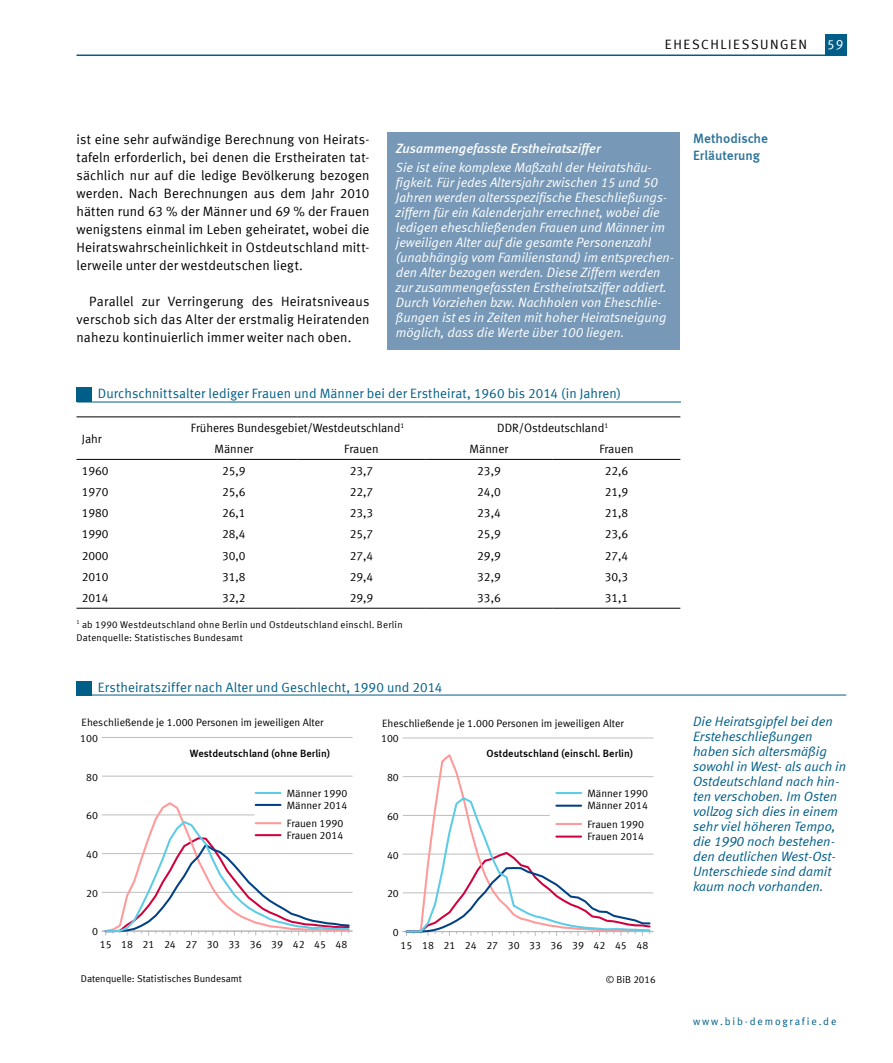
<style>
.page{position:relative;width:893px;height:1063px;background:#fff}
.page>*{position:absolute;margin:0;border:0;box-sizing:border-box;transform-origin:0 0}
._06_Methodische_Erlä{font:italic 13.5px/15px "Meta Normal LF";color:#fff}
.t1{font:13.5px/18px "Meta Normal LF";letter-spacing:.01em;color:#000;text-align:justify}
.Abb__Fließtext_recht{font:italic 13.5px/15px "Meta Normal LF";color:#005e88}
._41_Titel_Abb_Tab_re{font:13.5px "Meta Normal LF";letter-spacing:.005em;color:#005e88}
._06_Methodische_Erlä-2{font:italic 13.5px "Meta Medium LF";color:#fff}
.Headline_Erläuterung{font:13.5px "Meta Medium LF";color:#2b7299}
.t2{font:13.5px "Meta Normal LF";letter-spacing:.115em;color:#000}
.t3{font:13.5px "Meta Normal LF";color:#fff}
.t4{font:12px "Meta Normal LF";color:#000}
.t5{font:10.65px/11.9px "Meta Normal LF";letter-spacing:.005em;color:#000}
.t6{font:10.65px "Meta Medium LF";color:#000}
.t7{font:10.5px "Meta Normal LF";letter-spacing:.175em;color:#005e88}
.t8{font:9.9px "Meta Normal LF";color:#000}
._30_Quelle{font:9.75px "Meta Normal LF";letter-spacing:.025em;color:#000}
</style>
<div class="page">
<div style="left:825px;top:34px;width:21px;height:21px;background:#005e88"></div>
<hr style="left:77px;top:55px;width:769px;height:1px;background:#005e88">
<div style="left:387px;top:132px;width:293px;height:218px;background:#7799b7"></div>
<hr style="left:86px;top:695px;width:760px;height:1px;background:#005e88">
<div style="left:77px;top:681px;width:15px;height:14px;background:#005e88"></div>
<hr style="left:77px;top:417px;width:93px;height:1px;background:#000">
<hr style="left:170px;top:417px;width:128px;height:1px;background:#000">
<hr style="left:298px;top:417px;width:127px;height:1px;background:#000">
<hr style="left:425px;top:417px;width:128px;height:1px;background:#000">
<hr style="left:553px;top:417px;width:127px;height:1px;background:#000">
<hr style="left:77px;top:459px;width:93px;height:1px;background:#000">
<hr style="left:170px;top:459px;width:128px;height:1px;background:#000">
<hr style="left:298px;top:459px;width:127px;height:1px;background:#000">
<hr style="left:425px;top:459px;width:128px;height:1px;background:#000">
<hr style="left:553px;top:459px;width:127px;height:1px;background:#000">
<hr style="left:77px;top:608px;width:93px;height:1px;background:#000">
<hr style="left:170px;top:608px;width:128px;height:1px;background:#000">
<hr style="left:298px;top:608px;width:127px;height:1px;background:#000">
<hr style="left:425px;top:608px;width:128px;height:1px;background:#000">
<hr style="left:553px;top:608px;width:127px;height:1px;background:#000">
<div style="left:77px;top:388px;width:15px;height:14px;background:#005e88"></div>
<hr style="left:102px;top:892px;width:250px;height:1px;background:#bfbfbf">
<hr style="left:102px;top:853px;width:250px;height:1px;background:#bfbfbf">
<hr style="left:102px;top:814px;width:250px;height:1px;background:#bfbfbf">
<hr style="left:102px;top:776px;width:250px;height:1px;background:#bfbfbf">
<hr style="left:102px;top:737px;width:250px;height:1px;background:#bfbfbf">
<hr style="left:102px;top:931px;width:250px;height:1px;background:#b5b5b5">
<svg style="left:103px;top:802px;width:248px;height:133px"></svg>
<div style="left:255px;top:780px;width:108px;height:70px;background:#fff"></div>
<hr style="left:256px;top:792px;width:24px;height:2px;background:#5ccce6">
<hr style="left:256px;top:804px;width:24px;height:2px;background:#004085">
<hr style="left:256px;top:822px;width:24px;height:2px;background:#ff9a9a">
<hr style="left:256px;top:834px;width:24px;height:2px;background:#d1003d">
<hr style="left:403px;top:892px;width:250px;height:1px;background:#bfbfbf">
<hr style="left:403px;top:854px;width:250px;height:1px;background:#bfbfbf">
<hr style="left:403px;top:815px;width:250px;height:1px;background:#bfbfbf">
<hr style="left:403px;top:776px;width:250px;height:1px;background:#bfbfbf">
<hr style="left:403px;top:737px;width:250px;height:1px;background:#bfbfbf">
<hr style="left:403px;top:931px;width:250px;height:1px;background:#b5b5b5">
<svg style="left:404px;top:754px;width:248px;height:42px"></svg>
<svg style="left:404px;top:796px;width:248px;height:140px"></svg>
<div style="left:550px;top:782px;width:104px;height:67px;background:#fff"></div>
<hr style="left:556px;top:792px;width:25px;height:2px;background:#5ccce6">
<hr style="left:556px;top:805px;width:25px;height:2px;background:#004085">
<hr style="left:556px;top:823px;width:25px;height:2px;background:#ff9a9a">
<hr style="left:556px;top:836px;width:25px;height:2px;background:#d1003d">
<hr style="left:77px;top:402px;width:604px;height:1px;background:#005e88">
<p class="t2" style="left:665px;top:36px;width:144px">EHESCHLIESSUNGEN</p>
<p class="t3" style="left:827px;top:36px;width:18px">59</p>
<p class="t1" style="left:77px;top:130px;width:294px">ist eine sehr aufwändige Berechnung von Heirats&shy;tafeln erforderlich, bei denen die Erstheiraten tat&shy;sächlich nur auf die ledige Bevölkerung bezogen werden. Nach Berechnungen aus dem Jahr 2010 hätten rund 63 % der Männer und 69 % der Frauen wenigstens einmal im Leben geheiratet, wobei die Heiratswahrscheinlichkeit in Ostdeutschland mitt&shy;lerweile unter der westdeutschen liegt.</p>
<p class="t1" style="left:77px;top:292px;width:294px;text-indent:13px">Parallel zur Verringerung des Heiratsniveaus verschob sich das Alter der erstmalig Heiratenden nahezu kontinuierlich immer weiter nach oben.</p>
<p class="_06_Methodische_Erlä-2" style="left:396px;top:140px;width:206px">Zusammengefasste Erstheiratsziffer</p>
<p class="_06_Methodische_Erlä" style="left:396px;top:159px;width:280px">Sie ist eine komplexe Maßzahl der Heiratshäu&shy;figkeit. Für jedes Altersjahr zwischen 15 und 50<br>Jahren werden altersspezifische Eheschließungs&shy;ziffern für ein Kalenderjahr errechnet, wobei die ledigen eheschließenden Frauen und Männer im jeweiligen Alter auf die gesamte Personenzahl (unabhängig vom Familienstand) im entsprechen&shy;den Alter bezogen werden. Diese Ziffern werden zur zusammengefassten Erstheiratsziffer addiert.<br>Durch Vorziehen bzw. Nachholen von Eheschlie&shy;ßungen ist es in Zeiten mit hoher Heiratsneigung möglich, dass die Werte über 100 liegen.</p>
<p class="Headline_Erläuterung" style="left:693px;top:130px;width:76px">Methodische</p>
<p class="Headline_Erläuterung" style="left:693px;top:148px;width:68px">Erläuterung</p>
<p class="_41_Titel_Abb_Tab_re" style="left:98px;top:386px;width:525px">Durchschnittsalter lediger Frauen und Männer bei der Erstheirat, 1960 bis 2014 (in Jahren)</p>
<p class="t4" style="left:82px;top:431px;width:21px">Jahr</p>
<p class="t4" style="left:191px;top:421px;width:215px">Früheres Bundesgebiet/Westdeutschland<sup>1</sup></p>
<p class="t4" style="left:497px;top:421px;width:113px">DDR/Ostdeutschland<sup>1</sup></p>
<p class="t4" style="left:214px;top:442px;width:40px">Männer</p>
<p class="t4" style="left:344px;top:442px;width:36px">Frauen</p>
<p class="t4" style="left:470px;top:442px;width:40px">Männer</p>
<p class="t4" style="left:599px;top:442px;width:36px">Frauen</p>
<p class="t4" style="left:82px;top:463px;width:28px">1960</p>
<p class="t4" style="left:222px;top:463px;width:25px">25,9</p>
<p class="t4" style="left:350px;top:463px;width:25px">23,7</p>
<p class="t4" style="left:477px;top:463px;width:25px">23,9</p>
<p class="t4" style="left:605px;top:463px;width:25px">22,6</p>
<p class="t4" style="left:82px;top:485px;width:28px">1970</p>
<p class="t4" style="left:222px;top:485px;width:25px">25,6</p>
<p class="t4" style="left:350px;top:485px;width:25px">22,7</p>
<p class="t4" style="left:477px;top:485px;width:25px">24,0</p>
<p class="t4" style="left:605px;top:485px;width:25px">21,9</p>
<p class="t4" style="left:82px;top:506px;width:28px">1980</p>
<p class="t4" style="left:222px;top:506px;width:25px">26,1</p>
<p class="t4" style="left:350px;top:506px;width:25px">23,3</p>
<p class="t4" style="left:477px;top:506px;width:25px">23,4</p>
<p class="t4" style="left:605px;top:506px;width:25px">21,8</p>
<p class="t4" style="left:82px;top:527px;width:28px">1990</p>
<p class="t4" style="left:222px;top:527px;width:25px">28,4</p>
<p class="t4" style="left:350px;top:527px;width:25px">25,7</p>
<p class="t4" style="left:477px;top:527px;width:25px">25,9</p>
<p class="t4" style="left:605px;top:527px;width:25px">23,6</p>
<p class="t4" style="left:82px;top:548px;width:28px">2000</p>
<p class="t4" style="left:222px;top:548px;width:25px">30,0</p>
<p class="t4" style="left:350px;top:548px;width:25px">27,4</p>
<p class="t4" style="left:477px;top:548px;width:25px">29,9</p>
<p class="t4" style="left:605px;top:548px;width:25px">27,4</p>
<p class="t4" style="left:82px;top:570px;width:28px">2010</p>
<p class="t4" style="left:222px;top:570px;width:25px">31,8</p>
<p class="t4" style="left:350px;top:570px;width:25px">29,4</p>
<p class="t4" style="left:477px;top:570px;width:25px">32,9</p>
<p class="t4" style="left:605px;top:570px;width:25px">30,3</p>
<p class="t4" style="left:82px;top:591px;width:28px">2014</p>
<p class="t4" style="left:222px;top:591px;width:25px">32,2</p>
<p class="t4" style="left:350px;top:591px;width:25px">29,9</p>
<p class="t4" style="left:477px;top:591px;width:25px">33,6</p>
<p class="t4" style="left:605px;top:591px;width:25px">31,1</p>
<p class="_30_Quelle" style="left:77px;top:619px;width:328px"><sup>1</sup> ab 1990 Westdeutschland ohne Berlin und Ostdeutschland einschl. Berlin</p>
<p class="_30_Quelle" style="left:77px;top:632px;width:168px">Datenquelle: Statistisches Bundesamt</p>
<p class="_41_Titel_Abb_Tab_re" style="left:98px;top:679px;width:346px">Erstheiratsziffer nach Alter und Geschlecht, 1990 und 2014</p>
<p class="t5" style="left:82px;top:716px;width:243px">Eheschließende je 1.000 Personen im jeweiligen Alter</p>
<p class="t5" style="left:80px;top:732px;width:19px">100</p>
<p class="t5" style="left:382px;top:717px;width:243px">Eheschließende je 1.000 Personen im jeweiligen Alter</p>
<p class="t5" style="left:381px;top:733px;width:19px">100</p>
<p class="t6" style="left:190px;top:748px;width:142px">Westdeutschland (ohne Berlin)</p>
<p class="t6" style="left:487px;top:747px;width:148px">Ostdeutschland (einschl. Berlin)</p>
<p class="t5" style="left:86px;top:771px;width:13px">80</p>
<p class="t5" style="left:387px;top:771px;width:13px">80</p>
<p class="t5" style="left:86px;top:810px;width:13px">60</p>
<p class="t5" style="left:287px;top:787px;width:62px">Männer 1990<br>Männer 2014</p>
<p class="t5" style="left:287px;top:817px;width:58px">Frauen 1990<br>Frauen 2014</p>
<p class="t5" style="left:387px;top:810px;width:13px">60</p>
<p class="t5" style="left:587px;top:787px;width:62px;line-height:12.6px">Männer 1990<br>Männer 2014</p>
<p class="t5" style="left:587px;top:818px;width:58px;line-height:12.6px">Frauen 1990<br>Frauen 2014</p>
<p class="t5" style="left:86px;top:848px;width:13px">40</p>
<p class="t5" style="left:387px;top:849px;width:13px">40</p>
<p class="t5" style="left:86px;top:887px;width:13px">20</p>
<p class="t5" style="left:387px;top:888px;width:13px">20</p>
<p class="t5" style="left:92px;top:926px;width:7px">0</p>
<p class="t5" style="left:393px;top:926px;width:7px">0</p>
<p class="t5" style="left:100px;top:939px;width:249px">15 18 21 24 27 30 33 36 39 42 45 48</p>
<p class="t5" style="left:401px;top:939px;width:249px">15 18 21 24 27 30 33 36 39 42 45 48</p>
<p class="t8" style="left:81px;top:973px;width:163px">Datenquelle: Statistisches Bundesamt</p>
<p class="t8" style="left:606px;top:974px;width:51px">© BiB 2016</p>
<p class="Abb__Fließtext_recht" style="left:693px;top:714px;width:155px">Die Heiratsgipfel bei den<br>Ersteheschließungen haben sich altersmäßig sowohl in West- als auch in<br>Ostdeutschland nach hin&shy;ten verschoben. Im Osten vollzog sich dies in einem sehr viel höheren Tempo, die 1990 noch bestehen&shy;den deutlichen West-Ost-<br>Unterschiede sind damit kaum noch vorhanden.</p>
<p class="t7" style="left:693px;top:1015px;width:145px">www.bib-demografie.de</p>
</div>
